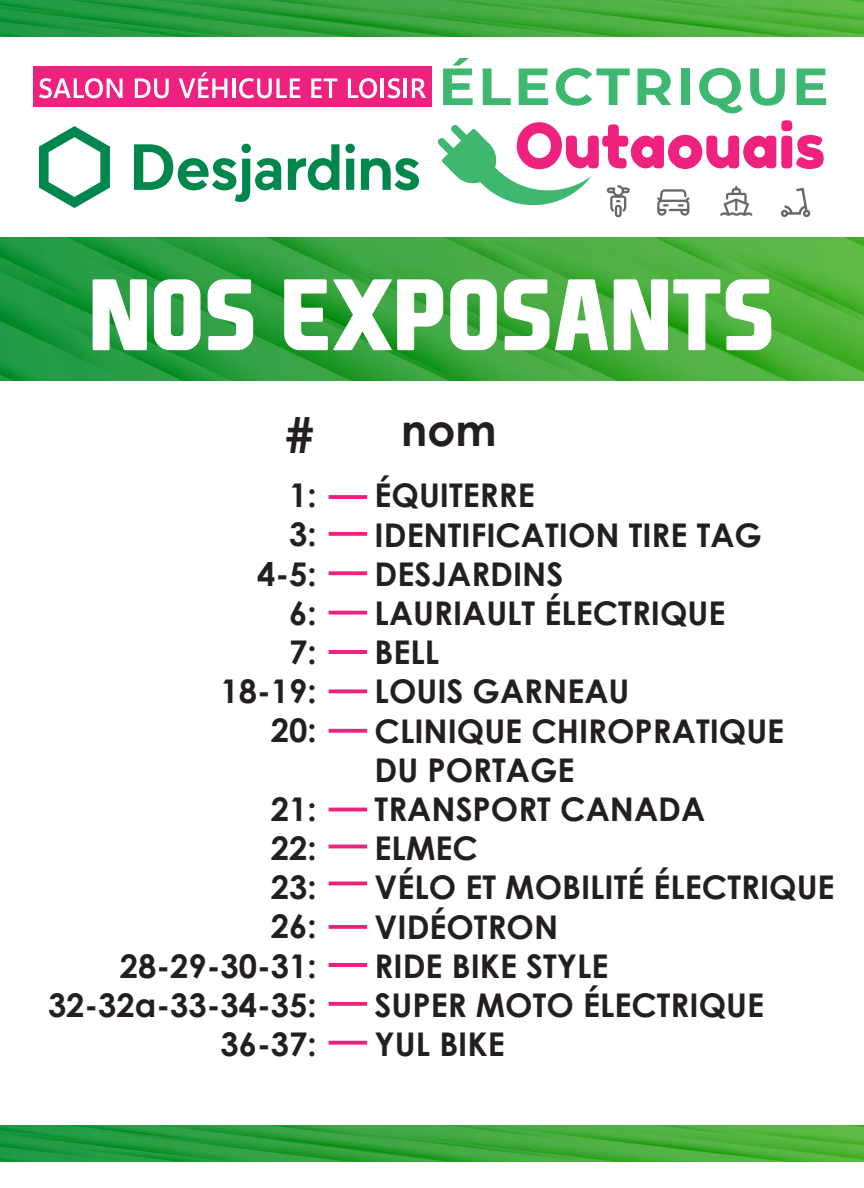
<style>
.page{position:relative;width:864px;height:1188px;background:#fff}
.page>*{position:absolute;margin:0;border:0;box-sizing:border-box;transform-origin:0 0}
.t1{font:700 96.75px "EA Sports Covers SC";color:#fff}
.t2{font:700 48.9px "Century Gothic";color:#231f20}
.t3{font:700 43.8px "Century Gothic";color:#231f20}
.t4{font:700 32.7px/39.2px "Century Gothic";color:#231f20;text-align:right}
</style>
<div class="page">
<svg style="left:0;top:238px;width:864px;height:143px;background:#36a43b"></svg>
<svg style="left:0;top:0;width:864px;height:37px;background:#38a53c"></svg>
<svg style="left:0;top:1125px;width:864px;height:37px;background:#38a53c"></svg>
<div style="left:34px;top:66px;width:398px;height:40px;background:#ee217f"></div>
<svg style="left:39px;top:78px;width:84px;height:20px"></svg>
<svg style="left:135px;top:78px;width:34px;height:20px"></svg>
<svg style="left:179px;top:72px;width:48px;height:26px"></svg>
<hr style="left:232px;top:78px;width:3px;height:20px;background:#fff">
<svg style="left:239px;top:78px;width:61px;height:20px"></svg>
<svg style="left:311px;top:78px;width:26px;height:20px"></svg>
<svg style="left:348px;top:78px;width:29px;height:20px"></svg>
<hr style="left:381px;top:78px;width:3px;height:20px;background:#fff">
<svg style="left:387px;top:78px;width:13px;height:20px"></svg>
<hr style="left:404px;top:78px;width:3px;height:20px;background:#fff">
<svg style="left:412px;top:78px;width:14px;height:20px"></svg>
<svg style="left:438px;top:120px;width:386px;height:97px"></svg>
<svg style="left:443px;top:58px;width:30px;height:47px"></svg>
<svg style="left:483px;top:68px;width:28px;height:37px"></svg>
<svg style="left:519px;top:68px;width:29px;height:37px"></svg>
<svg style="left:556px;top:68px;width:74px;height:38px"></svg>
<svg style="left:638px;top:68px;width:33px;height:37px"></svg>
<div style="left:681px;top:68px;width:8px;height:37px;background:#3eb770"></div>
<svg style="left:699px;top:68px;width:44px;height:45px"></svg>
<svg style="left:750px;top:68px;width:35px;height:38px"></svg>
<svg style="left:797px;top:68px;width:29px;height:37px"></svg>
<svg style="left:39px;top:126px;width:71px;height:82px"></svg>
<svg style="left:345px;top:144px;width:10px;height:46px"></svg>
<svg style="left:288px;top:144px;width:51px;height:46px"></svg>
<svg style="left:361px;top:158px;width:58px;height:32px"></svg>
<svg style="left:134px;top:144px;width:147px;height:58px"></svg>
<svg style="left:329px;top:495px;width:38px;height:4px"></svg>
<svg style="left:329px;top:532px;width:38px;height:4px"></svg>
<svg style="left:329px;top:571px;width:38px;height:4px"></svg>
<svg style="left:329px;top:611px;width:38px;height:4px"></svg>
<hr style="left:329px;top:650px;width:38px;height:4px;background:#ee217f">
<svg style="left:329px;top:689px;width:38px;height:4px"></svg>
<svg style="left:329px;top:729px;width:38px;height:4px"></svg>
<div style="left:329px;top:808px;width:38px;height:3px;background:#231f20;border:3px solid #ee217f"></div>
<div style="left:329px;top:845px;width:38px;height:3px;background:#231f20;border:3px solid #ee217f"></div>
<div style="left:329px;top:882px;width:38px;height:3px;background:#231f20;border:3px solid #ee217f"></div>
<hr style="left:329px;top:963px;width:38px;height:4px;background:#ee217f">
<svg style="left:329px;top:1002px;width:38px;height:4px"></svg>
<svg style="left:329px;top:1041px;width:38px;height:4px"></svg>
<svg style="left:329px;top:925px;width:38px;height:4px"></svg>
<h1 class="t1" style="left:89px;top:254px;width:687px">NOS EXPOSANTS</h1>
<h2 class="t2" style="left:285px;top:398px;width:31px">#</h2>
<h3 class="t3" style="left:401px;top:397px;width:97px">nom</h3>
<p class="t4" style="left:220px;top:474px;width:98px">1:<br>3:<br>4-5:<br>6:<br>7:<br>18-19:<br>20:</p>
<p class="t4" style="left:48px;top:788px;width:270px">21:<br>22:<br>23:<br>26:<br>28-29-30-31:<br>32-32a-33-34-35:<br>36-37:</p>
<p class="t4" style="left:375px;top:474px;width:461px;text-align:left">ÉQUITERRE<br>IDENTIFICATION TIRE TAG<br>DESJARDINS<br>LAURIAULT ÉLECTRIQUE<br>BELL<br>LOUIS GARNEAU<br>CLINIQUE CHIROPRATIQUE<br>DU PORTAGE<br>TRANSPORT CANADA<br>ELMEC<br>VÉLO ET MOBILITÉ ÉLECTRIQUE<br>VIDÉOTRON<br>RIDE BIKE STYLE<br>SUPER MOTO ÉLECTRIQUE<br>YUL BIKE</p>
</div>
